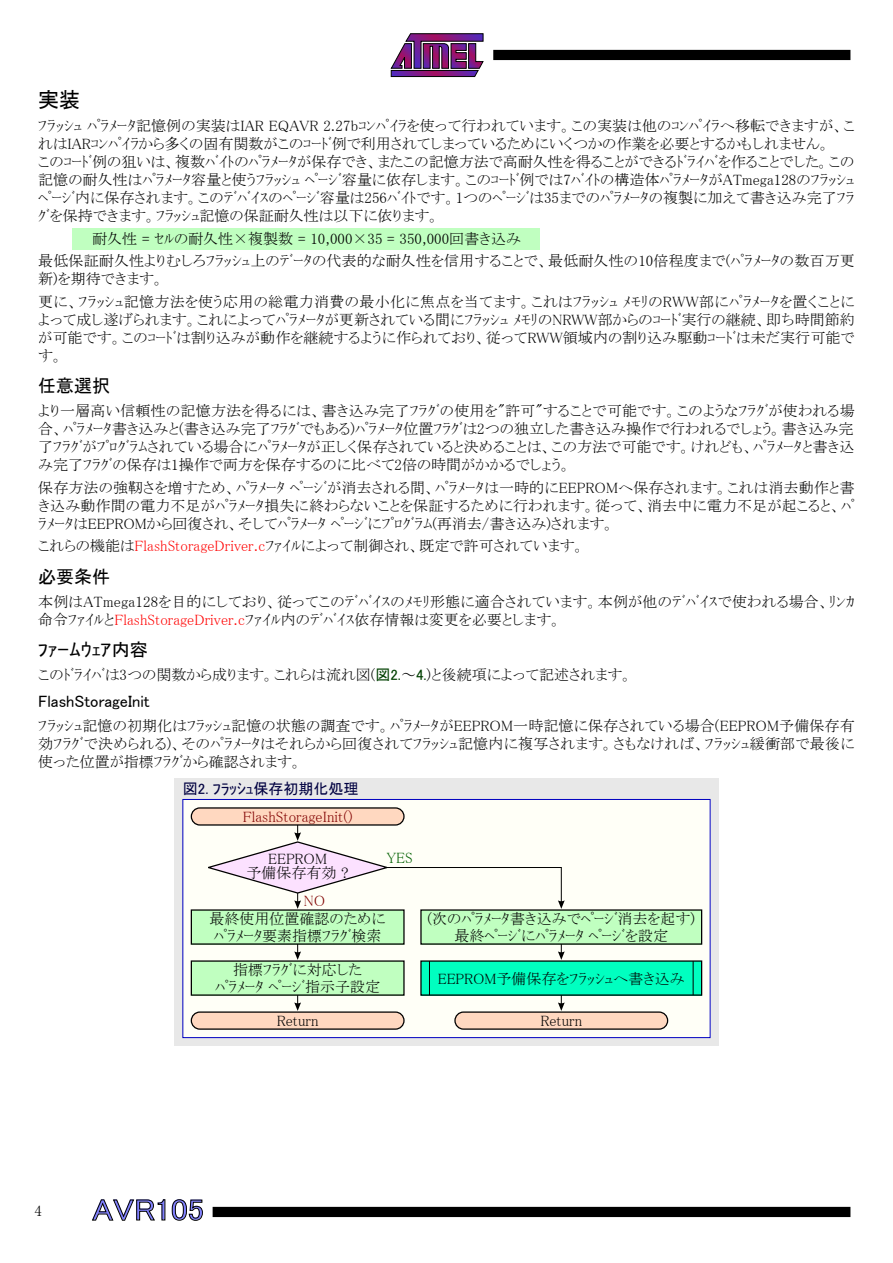
<style>
.page{position:relative;width:893px;height:1263px;background:#fff}
.page>*{position:absolute;margin:0;border:0;box-sizing:border-box;transform-origin:0 0}
.t1{font:30px "MS P Gothic";color:#8080ff;scale:1.1 1}
.t2{font:21px "MS P Gothic";color:#000}
.t3{font:18px "MS P Gothic";color:#000}
.t4{font:16.5px "MS P Gothic";color:#000}
.t5{font:15px/18px "MS P Mincho";color:#000}
.t6{font:15px/22.5px "MS P Mincho";letter-spacing:.02em;color:#000}
.t7{font:15px "MS P Mincho";color:#800000}
.t8{font:15px "MS P Gothic";color:#000040}
.t9{font:15px "MS P Mincho";color:#006000}
.s1{color:#f00}
.s2{font-family:"MS P Gothic";color:#004000}
</style>
<div class="page">
<svg style="left:390px;top:33px;width:94px;height:44px"></svg>
<div style="left:493px;top:50px;width:357px;height:10px;background:#000"></div>
<div style="left:213px;top:1207px;width:637px;height:10px;background:#000"></div>
<svg style="left:92px;top:1199px;width:73px;height:22px"></svg>
<svg style="left:172px;top:1199px;width:31px;height:22px"></svg>
<div style="left:72px;top:228px;width:468px;height:22px;background:#c0ffc0"></div>
<div style="left:174px;top:778px;width:545px;height:268px;background:#e8e8e8"></div>
<div style="left:183px;top:799px;width:527px;height:238px;background:#fffff7"></div>
<div style="left:182px;top:799px;width:529px;height:239px;border:1px solid #0000c0"></div>
<div style="left:191px;top:808px;width:213px;height:17px;background:#ffd8c0;border-radius:9px"></div>
<div style="left:191px;top:807px;width:214px;height:19px;border:1px solid #000;border-radius:9px"></div>
<div style="left:191px;top:961px;width:213px;height:34px;background:#c0ffc0"></div>
<div style="left:191px;top:910px;width:213px;height:34px;background:#c0ffc0"></div>
<div style="left:421px;top:910px;width:281px;height:34px;background:#c0ffc0"></div>
<div style="left:191px;top:1012px;width:213px;height:17px;background:#ffd8c0;border-radius:9px"></div>
<div style="left:191px;top:1011px;width:214px;height:19px;border:1px solid #000;border-radius:9px"></div>
<div style="left:421px;top:961px;width:281px;height:34px;background:#00ffc0"></div>
<hr style="left:429px;top:961px;width:1px;height:34px;background:#000">
<hr style="left:693px;top:961px;width:1px;height:34px;background:#000">
<div style="left:455px;top:1012px;width:213px;height:17px;background:#ffd8c0;border-radius:9px"></div>
<div style="left:454px;top:1011px;width:214px;height:19px;border:1px solid #000;border-radius:9px"></div>
<svg style="left:294px;top:944px;width:7px;height:16px"></svg>
<svg style="left:294px;top:995px;width:7px;height:16px"></svg>
<svg style="left:207px;top:825px;width:358px;height:84px"></svg>
<svg style="left:558px;top:944px;width:7px;height:16px"></svg>
<svg style="left:558px;top:995px;width:7px;height:16px"></svg>
<h2 class="t2" style="left:38px;top:89px;width:43px">実装</h2>
<p class="t5" style="left:38px;top:117px;width:818px">ﾌﾗｯｼｭ ﾊﾟﾗﾒｰﾀ記憶例の実装はIAR EQAVR 2.27bｺﾝﾊﾟｲﾗを使って行われています。この実装は他のｺﾝﾊﾟｲﾗへ移転できますが、これはIARｺﾝﾊﾟｲﾗから多くの固有関数がこのｺｰﾄﾞ例で利用されてしまっているためにいくつかの作業を必要とするかもしれません。<br>このｺｰﾄﾞ例の狙いは、複数ﾊﾞｲﾄのﾊﾟﾗﾒｰﾀが保存でき、またこの記憶方法で高耐久性を得ることができるﾄﾞﾗｲﾊﾞを作ることでした。この記憶の耐久性はﾊﾟﾗﾒｰﾀ容量と使うﾌﾗｯｼｭ ﾍﾟｰｼﾞ容量に依存します。このｺｰﾄﾞ例では7ﾊﾞｲﾄの構造体ﾊﾟﾗﾒｰﾀがATmega128のﾌﾗｯｼｭﾍﾟｰｼﾞ内に保存されます。このﾃﾞﾊﾞｲｽのﾍﾟｰｼﾞ容量は256ﾊﾞｲﾄです。1つのﾍﾟｰｼﾞは35までのﾊﾟﾗﾒｰﾀの複製に加えて書き込み完了ﾌﾗｸﾞを保持できます。ﾌﾗｯｼｭ記憶の保証耐久性は以下に依ります。</p>
<p class="t5" style="left:38px;top:227px;width:818px;line-height:22.5px;text-indent:54px">耐久性 = ｾﾙの耐久性×複製数 = 10,000×35 = 350,000回書き込み<br>最低保証耐久性よりむしろﾌﾗｯｼｭ上のﾃﾞｰﾀの代表的な耐久性を信用することで、最低耐久性の10倍程度まで(ﾊﾟﾗﾒｰﾀの数百万更</p>
<p class="t6" style="left:38px;top:268px;width:818px">新)を期待できます。<br>更に、ﾌﾗｯｼｭ記憶方法を使う応用の総電力消費の最小化に焦点を当てます。これはﾌﾗｯｼｭ ﾒﾓﾘのRWW部にﾊﾟﾗﾒｰﾀを置くことに</p>
<p class="t5" style="left:38px;top:310px;width:818px;text-align:justify">よって成し遂げられます。これによってﾊﾟﾗﾒｰﾀが更新されている間にﾌﾗｯｼｭ ﾒﾓﾘのNRWW部からのｺｰﾄﾞ実行の継続、即ち時間節約が可能です。このｺｰﾄﾞは割り込みが動作を継続するように作られており、従ってRWW領域内の割り込み駆動ｺｰﾄﾞは未だ実行可能です。</p>
<p class="t3" style="left:38px;top:377px;width:73px">任意選択</p>
<p class="t5" style="left:38px;top:402px;width:818px;text-align:justify">より一層高い信頼性の記憶方法を得るには、書き込み完了ﾌﾗｸﾞの使用を"許可"することで可能です。このようなﾌﾗｸﾞが使われる場合、ﾊﾟﾗﾒｰﾀ書き込みと(書き込み完了ﾌﾗｸﾞでもある)ﾊﾟﾗﾒｰﾀ位置ﾌﾗｸﾞは2つの独立した書き込み操作で行われるでしょう。書き込み完了ﾌﾗｸﾞがﾌﾟﾛｸﾞﾗﾑされている場合にﾊﾟﾗﾒｰﾀが正しく保存されていると決めることは、この方法で可能です。けれども、ﾊﾟﾗﾒｰﾀと書き込み完了ﾌﾗｸﾞの保存は1操作で両方を保存するのに比べて2倍の時間がかかるでしょう。</p>
<p class="t5" style="left:38px;top:478px;width:818px;text-align:justify">保存方法の強靭さを増すため、ﾊﾟﾗﾒｰﾀ ﾍﾟｰｼﾞが消去される間、ﾊﾟﾗﾒｰﾀは一時的にEEPROMへ保存されます。これは消去動作と書き込み動作間の電力不足がﾊﾟﾗﾒｰﾀ損失に終わらないことを保証するために行われます。従って、消去中に電力不足が起こると、ﾊﾟﾗﾒｰﾀはEEPROMから回復され、そしてﾊﾟﾗﾒｰﾀ ﾍﾟｰｼﾞにﾌﾟﾛｸﾞﾗﾑ(再消去/書き込み)されます。</p>
<p class="t5" style="left:38px;top:537px;width:548px">これらの機能は<span class="s1">FlashStorageDriver.c</span>ﾌｧｲﾙによって制御され、既定で許可されています。</p>
<p class="t3" style="left:38px;top:567px;width:73px">必要条件</p>
<p class="t5" style="left:38px;top:592px;width:818px">本例はATmega128を目的にしており、従ってこのﾃﾞﾊﾞｲｽのﾒﾓﾘ形態に適合されています。本例が他のﾃﾞﾊﾞｲｽで使われる場合、ﾘﾝｶ命令ﾌｧｲﾙと<span class="s1">FlashStorageDriver.c</span>ﾌｧｲﾙ内のﾃﾞﾊﾞｲｽ依存情報は変更を必要とします。</p>
<p class="t3" style="left:38px;top:641px;width:111px">ﾌｧｰﾑｳｪｱ内容</p>
<p class="t5" style="left:38px;top:666px;width:596px">このﾄﾞﾗｲﾊﾞは3つの関数から成ります。これらは流れ図(<span class="s2">図2.</span>～<span class="s2">4.</span>)と後続項によって記述されます。</p>
<p class="t4" style="left:38px;top:693px;width:113px">FlashStorageInit</p>
<p class="t5" style="left:38px;top:717px;width:818px;text-align:justify">ﾌﾗｯｼｭ記憶の初期化はﾌﾗｯｼｭ記憶の状態の調査です。ﾊﾟﾗﾒｰﾀがEEPROM一時記憶に保存されている場合(EEPROM予備保存有効ﾌﾗｸﾞで決められる)、そのﾊﾟﾗﾒｰﾀはそれらから回復されてﾌﾗｯｼｭ記憶内に複写されます。さもなければ、ﾌﾗｯｼｭ緩衝部で最後に使った位置が指標ﾌﾗｸﾞから確認されます。</p>
<p class="t8" style="left:183px;top:781px;width:177px">図2. ﾌﾗｯｼｭ保存初期化処理</p>
<p class="t7" style="left:243px;top:809px;width:111px">FlashStorageInit()</p>
<p class="t5" style="left:247px;top:852px;width:104px;line-height:13.5px;text-align:center">EEPROM<br>予備保存有効 ?</p>
<p class="t9" style="left:387px;top:850px;width:27px">YES</p>
<p class="t7" style="left:304px;top:893px;width:23px">NO</p>
<p class="t5" style="left:209px;top:910px;width:178px;line-height:16.5px">最終使用位置確認のためにﾊﾟﾗﾒｰﾀ要素指標ﾌﾗｸﾞ検索</p>
<p class="t5" style="left:428px;top:910px;width:269px;line-height:16.5px;text-align:center">(次のﾊﾟﾗﾒｰﾀ書き込みでﾍﾟｰｼﾞ消去を起す)最終ﾍﾟｰｼﾞにﾊﾟﾗﾒｰﾀ ﾍﾟｰｼﾞを設定</p>
<p class="t5" style="left:215px;top:961px;width:166px;line-height:16.5px;text-align:center">指標ﾌﾗｸﾞに対応した<br>ﾊﾟﾗﾒｰﾀ ﾍﾟｰｼﾞ指示子設定</p>
<p class="t5" style="left:277px;top:1011px;width:43px">Return</p>
<p class="t5" style="left:438px;top:969px;width:249px">EEPROM予備保存をﾌﾗｯｼｭへ書き込み</p>
<p class="t5" style="left:540px;top:1011px;width:43px">Return</p>
<p class="t5" style="left:35px;top:1202px;width:9px">4</p>
<h1 class="t1" style="left:92px;top:1195px;width:103px">AVR105</h1>
</div>
